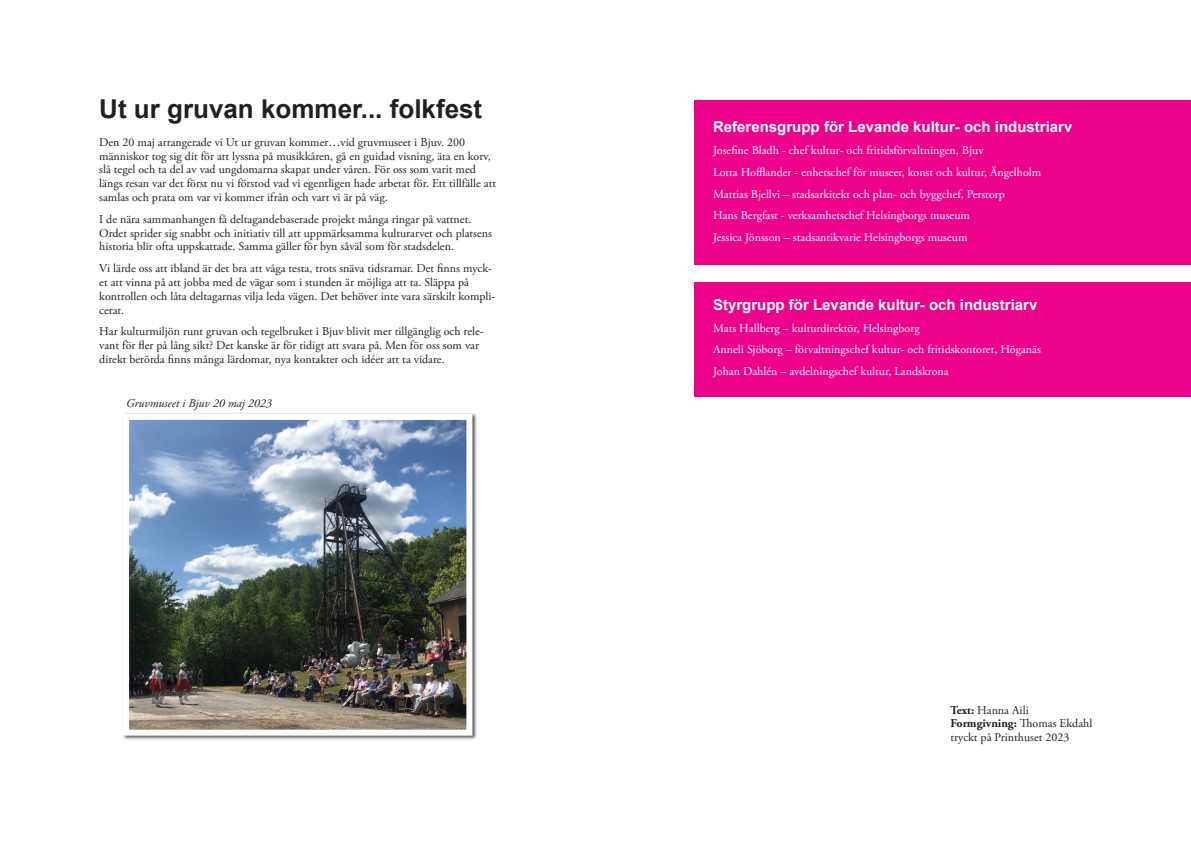
<style>
.page{position:relative;width:1191px;height:842px;background:#fff}
.page>*{position:absolute;margin:0;border:0;box-sizing:border-box;transform-origin:0 0}
.t1{font:700 26px "Arial";color:#231f20}
.t2{font:700 15px "Arial";color:#fff}
.t3{font:12px/13.8px "Adobe Garamond Pro";color:#231f20}
.t4{font:12px "Adobe Garamond Pro";color:#fff}
.t5{font:italic 12px "Adobe Garamond Pro";color:#231f20}
.s1{font-weight:700}
</style>
<div class="page">
<div style="left:122px;top:413px;width:355px;height:328px;background:#231f20;opacity:.75"></div>
<img style="left:130px;top:421px;width:335px;height:308px">
<div style="left:123px;top:414px;width:349px;height:322px;border:6px solid #fff"></div>
<div style="left:694px;top:100px;width:497px;height:164px;background:#ed028c"></div>
<div style="left:694px;top:282px;width:497px;height:115px;background:#ed028c"></div>
<p class="t1" style="left:99px;top:91px;width:384px">Ut ur gruvan kommer... folkfest</p>
<p class="t3" style="left:99px;top:135px;width:398px">Den 20 maj arrangerade vi Ut ur gruvan kommer…vid gruvmuseet i Bjuv. 200 människor tog sig dit för att lyssna på musikkåren, gå en guidad visning, äta en korv, slå tegel och ta del av vad ungdomarna skapat under våren. För oss som varit med längs resan var det först nu vi förstod vad vi egentligen hade arbetat för. Ett tillfälle att samlas och prata om var vi kommer ifrån och vart vi är på väg.</p>
<p class="t3" style="left:99px;top:212px;width:394px">I de nära sammanhangen få deltagandebaserade projekt många ringar på vattnet.<br>Ordet sprider sig snabbt och initiativ till att uppmärksamma kulturarvet och platsens historia blir ofta uppskattade. Samma gäller för byn såväl som för stadsdelen.</p>
<p class="t3" style="left:99px;top:262px;width:398px">Vi lärde oss att ibland är det bra att våga testa, trots snäva tidsramar. Det finns myck&shy;et att vinna på att jobba med de vägar som i stunden är möjliga att ta. Släppa på kontrollen och låta deltagarnas vilja leda vägen. Det behöver inte vara särskilt kompli&shy;cerat.</p>
<p class="t3" style="left:99px;top:325px;width:386px">Har kulturmiljön runt gruvan och tegelbruket i Bjuv blivit mer tillgänglig och rele&shy;vant för fler på lång sikt? Det kanske är för tidigt att svara på. Men för oss som var direkt berörda finns många lärdomar, nya kontakter och idéer att ta vidare.</p>
<p class="t5" style="left:126px;top:396px;width:147px">Gruvmuseet i Bjuv 20 maj 2023</p>
<p class="t2" style="left:713px;top:116px;width:361px">Referensgrupp för Levande kultur- och industriarv</p>
<p class="t4" style="left:713px;top:143px;width:272px">Josefine Bladh - chef kultur- och fritidsförvaltningen, Bjuv</p>
<p class="t4" style="left:713px;top:165px;width:330px">Lotta Hofflander - enhetschef för museer, konst och kultur, Ängelholm</p>
<p class="t4" style="left:713px;top:187px;width:293px">Mattias Bjellvi – stadsarkitekt och plan- och byggchef, Perstorp</p>
<p class="t4" style="left:713px;top:208px;width:258px">Hans Bergfast - verksamhetschef Helsingborgs museum</p>
<p class="t4" style="left:713px;top:230px;width:256px">Jessica Jönsson – stadsantikvarie Helsingborgs museum</p>
<p class="t2" style="left:713px;top:294px;width:326px">Styrgrupp för Levande kultur- och industriarv</p>
<p class="t4" style="left:713px;top:321px;width:208px">Mats Hallberg – kulturdirektör, Helsingborg</p>
<p class="t4" style="left:713px;top:342px;width:329px">Anneli Sjöborg – förvaltningschef kultur- och fritidskontoret, Höganäs</p>
<p class="t4" style="left:713px;top:364px;width:237px">Johan Dahlén – avdelningschef kultur, Landskrona</p>
<p class="t3" style="left:950px;top:703px;width:143px"><span class="s1">Text:</span> Hanna Aili<br><span class="s1">Formgivning:</span> Thomas Ekdahl tryckt på Printhuset 2023</p>
</div>
